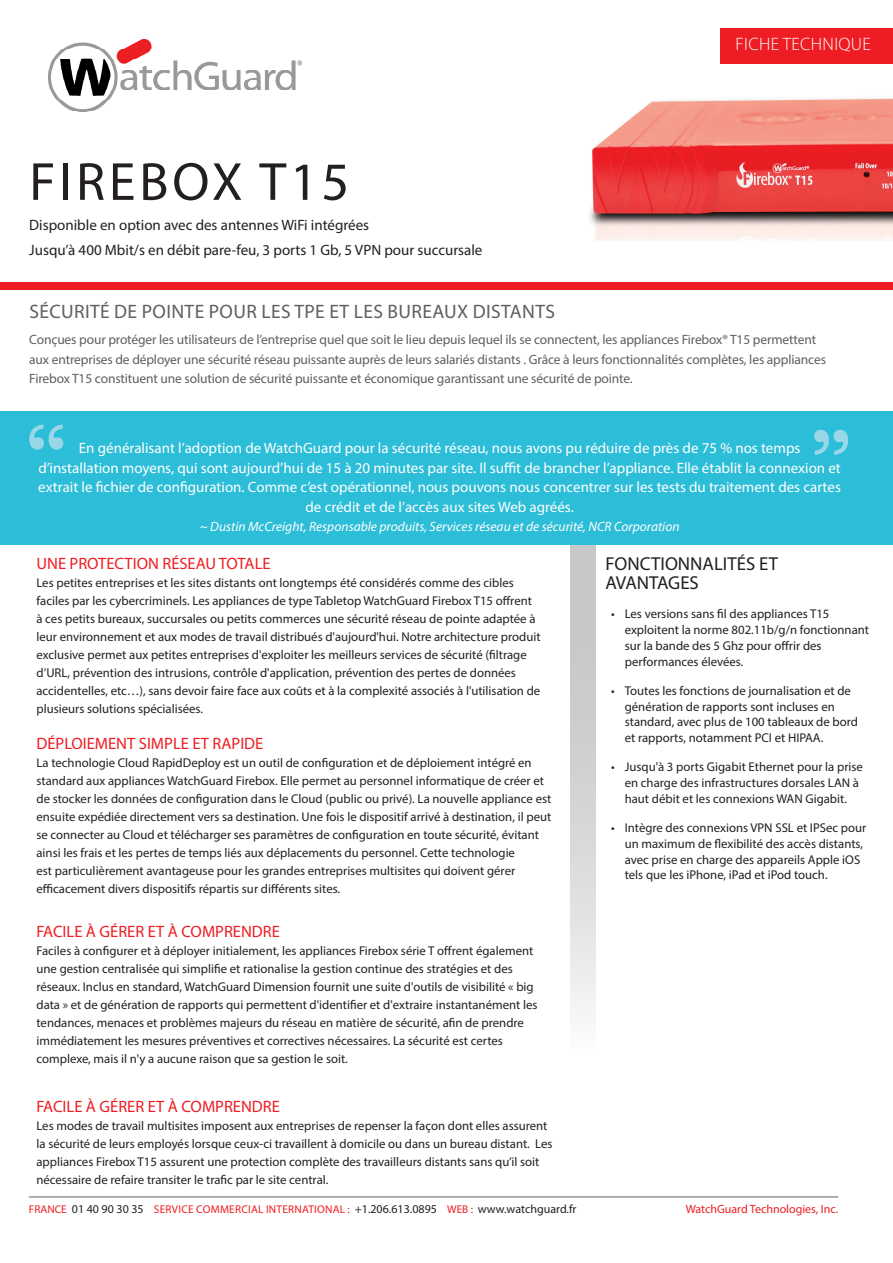
<style>
.page{position:relative;width:893px;height:1263px;background:#fff}
.page>*{position:absolute;margin:0;border:0;box-sizing:border-box;transform-origin:0 0}
._2017_ds_-_Title{font:54px "Myriad Pro";letter-spacing:.07em;color:#231f20}
._2017_-_Headline{font:19.5px "Myriad Pro";letter-spacing:.02em;color:#5f5f62}
._2017_ds_-_body_copy{font:18.75px/18.8px "Myriad Pro";color:#231f20}
._2011_ds_-_red_subhe{font:300 18px "Myriad Pro";letter-spacing:.02em;color:#fff}
._2017-_sub-head{font:16.5px "Myriad Pro";color:#ee1d23}
._2017_-_quote_text{font:15px/19.5px "Myriad Pro";color:#fff;text-align:center}
._2017_-_Title_sub-he{font:15px "Myriad Pro";color:#231f20}
._2017-Intro{font:13.5px/19.5px "Myriad Pro";letter-spacing:-.01em;color:#5f5f62}
._2017_-_quote_text-2{font:italic 13.5px "Myriad Pro";color:#fff}
._2017_ds_-_body_copy-2{font:12.75px/18px "Myriad Pro";color:#231f20}
.t1{font:12px "Myriad Pro";color:#231f20}
.t2{font:12px "Myriad Pro";color:#ee1d23}
.s1{font-size:11.25px;color:#ee1d23}
</style>
<div class="page">
<div style="left:571px;top:546px;width:25px;height:596px;background:linear-gradient(to bottom,#bbbcbf,#fff)"></div>
<div style="left:0;top:282px;width:893px;height:7px;background:#ee1d23"></div>
<div style="left:720px;top:29px;width:173px;height:35px;background:#ee1d23"></div>
<hr style="left:29px;top:1196px;width:809px;height:1px;background:#5f5f62">
<img style="left:49px;top:39px;width:252px;height:73px">
<div style="left:0;top:411px;width:893px;height:134px;background:#2cbdd8"></div>
<svg style="left:29px;top:424px;width:34px;height:26px"></svg>
<svg style="left:814px;top:430px;width:34px;height:25px"></svg>
<img style="left:589px;top:98px;width:304px;height:142px">
<p class="_2017_ds_-_Title" style="left:29px;top:148px;width:321px">FIREBOX T15</p>
<p class="_2017_-_Title_sub-he" style="left:29px;top:216px;width:341px">Disponible en option avec des antennes WiFi intégrées</p>
<p class="_2017_-_Title_sub-he" style="left:29px;top:240px;width:455px">Jusqu’à 400 Mbit/s en débit pare-feu, 3 ports 1 Gb, 5 VPN pour succursale</p>
<p class="_2011_ds_-_red_subhe" style="left:736px;top:34px;width:137px">FICHE TECHNIQUE</p>
<p class="_2017_-_Headline" style="left:29px;top:299px;width:527px">SÉCURITÉ DE POINTE POUR LES TPE ET LES BUREAUX DISTANTS</p>
<p class="_2017-Intro" style="left:29px;top:330px;width:798px">Conçues pour protéger les utilisateurs de l’entreprise quel que soit le lieu depuis lequel ils se connectent, les appliances Firebox® T15 permettent aux entreprises de déployer une sécurité réseau puissante auprès de leurs salariés distants . Grâce à leurs fonctionnalités complètes, les appliances<br>Firebox T15 constituent une solution de sécurité puissante et économique garantissant une sécurité de pointe.</p>
<p class="_2017_-_quote_text" style="left:38px;top:438px;width:804px">En généralisant l’adoption de WatchGuard pour la sécurité réseau, nous avons pu réduire de près de 75 % nos temps d’installation moyens, qui sont aujourd’hui de 15 à 20 minutes par site. Il suffit de brancher l’appliance. Elle établit la connexion et extrait le fichier de configuration. Comme c’est opérationnel, nous pouvons nous concentrer sur les tests du traitement des cartes de crédit et de l’accès aux sites Web agréés.</p>
<p class="_2017_-_quote_text-2" style="left:200px;top:518px;width:481px">~ Dustin McCreight, Responsable produits, Services réseau et de sécurité, NCR Corporation</p>
<p class="_2017-_sub-head" style="left:36px;top:553px;width:236px">UNE PROTECTION RÉSEAU TOTALE</p>
<p class="_2017_ds_-_body_copy-2" style="left:36px;top:573px;width:506px">Les petites entreprises et les sites distants ont longtemps été considérés comme des cibles faciles par les cybercriminels. Les appliances de type Tabletop WatchGuard Firebox T15 offrent à ces petits bureaux, succursales ou petits commerces une sécurité réseau de pointe adaptée à leur environnement et aux modes de travail distribués d'aujourd'hui. Notre architecture produit exclusive permet aux petites entreprises d'exploiter les meilleurs services de sécurité (filtrage d’URL, prévention des intrusions, contrôle d'application, prévention des pertes de données accidentelles, etc…), sans devoir faire face aux coûts et à la complexité associés à l'utilisation de plusieurs solutions spécialisées.</p>
<p class="_2017-_sub-head" style="left:36px;top:733px;width:228px">DÉPLOIEMENT SIMPLE ET RAPIDE</p>
<p class="_2017_ds_-_body_copy-2" style="left:36px;top:753px;width:516px">La technologie Cloud RapidDeploy est un outil de configuration et de déploiement intégré en standard aux appliances WatchGuard Firebox. Elle permet au personnel informatique de créer et de stocker les données de configuration dans le Cloud (public ou privé). La nouvelle appliance est ensuite expédiée directement vers sa destination. Une fois le dispositif arrivé à destination, il peut se connecter au Cloud et télécharger ses paramètres de configuration en toute sécurité, évitant ainsi les frais et les pertes de temps liés aux déplacements du personnel. Cette technologie<br>est particulièrement avantageuse pour les grandes entreprises multisites qui doivent gérer efficacement divers dispositifs répartis sur différents sites.</p>
<p class="_2017-_sub-head" style="left:36px;top:921px;width:245px">FACILE À GÉRER ET À COMPRENDRE</p>
<p class="_2017_ds_-_body_copy-2" style="left:36px;top:942px;width:502px">Faciles à configurer et à déployer initialement, les appliances Firebox série T offrent également une gestion centralisée qui simplifie et rationalise la gestion continue des stratégies et des réseaux. Inclus en standard, WatchGuard Dimension fournit une suite d'outils de visibilité « big data » et de génération de rapports qui permettent d'identifier et d'extraire instantanément les tendances, menaces et problèmes majeurs du réseau en matière de sécurité, afin de prendre immédiatement les mesures préventives et correctives nécessaires. La sécurité est certes complexe, mais il n'y a aucune raison que sa gestion le soit.</p>
<p class="_2017-_sub-head" style="left:36px;top:1096px;width:245px">FACILE À GÉRER ET À COMPRENDRE</p>
<p class="_2017_ds_-_body_copy-2" style="left:36px;top:1116px;width:518px">Les modes de travail multisites imposent aux entreprises de repenser la façon dont elles assurent la sécurité de leurs employés lorsque ceux-ci travaillent à domicile ou dans un bureau distant. Les appliances Firebox T15 assurent une protection complète des travailleurs distants sans qu’il soit nécessaire de refaire transiter le trafic par le site central.</p>
<p class="t1" style="left:29px;top:1201px;width:549px"><span class="s1">FRANCE</span> 01 40 90 30 35 <span class="s1">SERVICE COMMERCIAL INTERNATIONAL :</span> +1.206.613.0895 <span class="s1">WEB :</span> www.watchguard.fr</p>
<p class="_2017_ds_-_body_copy" style="left:605px;top:554px;width:174px">FONCTIONNALITÉS ET<br>AVANTAGES</p>
<p class="_2017_ds_-_body_copy-2" style="left:625px;top:606px;width:246px;line-height:15.8px;text-indent:-14px">• Les versions sans fil des appliances T15 exploitent la norme 802.11b/g/n fonctionnant sur la bande des 5 Ghz pour offrir des performances élevées.</p>
<p class="_2017_ds_-_body_copy-2" style="left:625px;top:682px;width:235px;line-height:15.8px;text-indent:-14px">• Toutes les fonctions de journalisation et de génération de rapports sont incluses en standard, avec plus de 100 tableaux de bord et rapports, notamment PCI et HIPAA.</p>
<p class="_2017_ds_-_body_copy-2" style="left:625px;top:759px;width:240px;line-height:15.8px;text-indent:-14px">• Jusqu'à 3 ports Gigabit Ethernet pour la prise en charge des infrastructures dorsales LAN à haut débit et les connexions WAN Gigabit.</p>
<p class="_2017_ds_-_body_copy-2" style="left:625px;top:820px;width:243px;line-height:15.8px;text-indent:-14px">• Intègre des connexions VPN SSL et IPSec pour un maximum de flexibilité des accès distants, avec prise en charge des appareils Apple iOS tels que les iPhone, iPad et iPod touch.</p>
<p class="t2" style="left:686px;top:1201px;width:154px">WatchGuard Technologies, Inc.</p>
</div>
